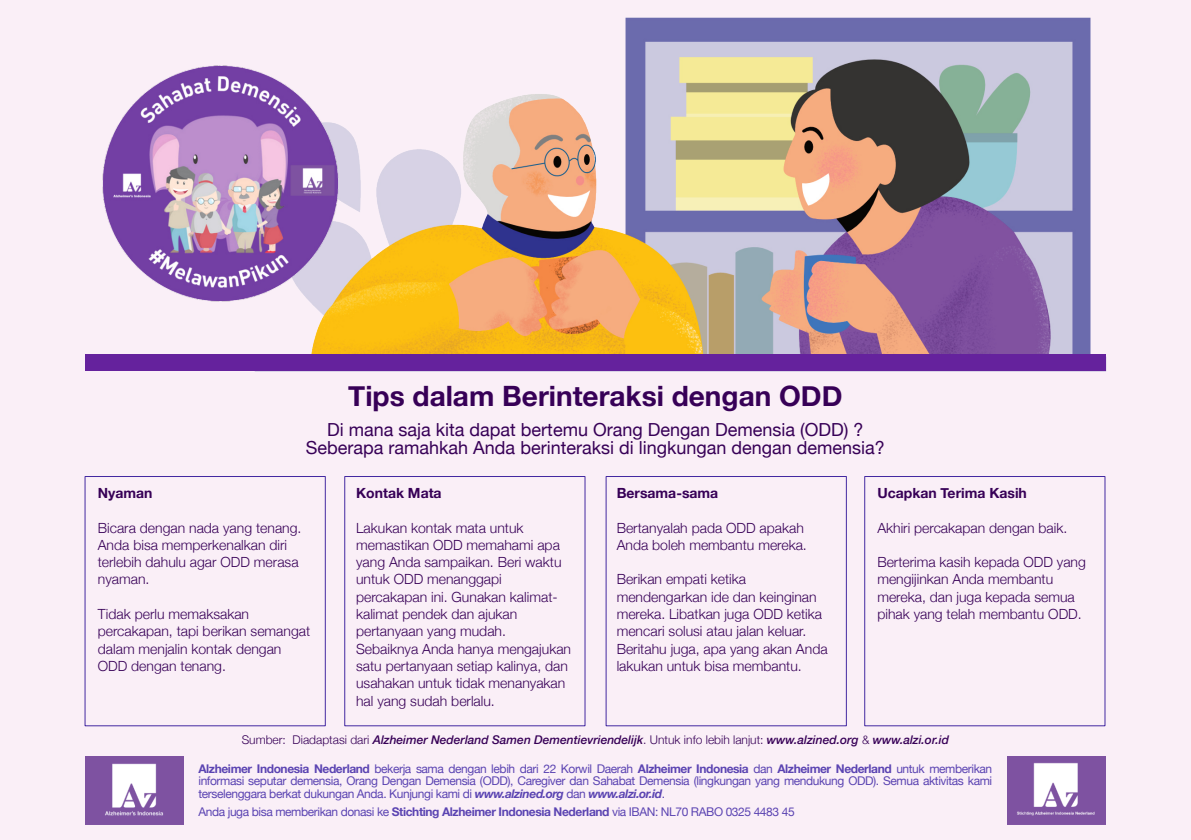
<style>
.page{position:relative;width:1191px;height:840px;background:#faeff7}
.page>*{position:absolute;margin:0;border:0;box-sizing:border-box;transform-origin:0 0}
.t1{font:700 28px "Helvetica Neue";color:#370057}
.t2{font:18px/18.6px "Helvetica Neue";color:#370057;text-align:center}
.t3{font:300 14px/17.2px "Helvetica Neue";color:#370057}
.t4{font:700 14px "Helvetica Neue";color:#370057}
.t5{font:12px/12.4px "Helvetica Neue";letter-spacing:-.035em;color:#5b44b2;text-align:justify}
.t6{font:italic 500 12px "Helvetica Neue";color:#370057}
.s1{font-weight:300;font-style:normal}
.s2{font-weight:700}
.s3{font-weight:700;font-style:italic}
</style>
<div class="page">
<img style="left:255px;top:17px;width:851px;height:354px">
<img style="left:103px;top:65px;width:235px;height:236px">
<div style="left:85px;top:476px;width:241px;height:250px;border:1px solid #4329a1"></div>
<div style="left:344px;top:476px;width:241px;height:250px;border:1px solid #4329a1"></div>
<div style="left:606px;top:476px;width:241px;height:250px;border:1px solid #4329a1"></div>
<div style="left:864px;top:476px;width:241px;height:250px;border:1px solid #4329a1"></div>
<img style="left:85px;top:756px;width:98px;height:68px">
<img style="left:1007px;top:756px;width:99px;height:68px">
<div style="left:85px;top:354px;width:1021px;height:16px;background:#65229d"></div>
<h1 class="t1" style="left:348px;top:378px;width:496px">Tips dalam Berinteraksi dengan ODD</h1>
<p class="t2" style="left:306px;top:420px;width:580px">Di mana saja kita dapat bertemu Orang Dengan Demensia (ODD) ?<br>Seberapa ramahkah Anda berinteraksi di lingkungan dengan demensia?</p>
<p class="t4" style="left:98px;top:484px;width:56px">Nyaman</p>
<p class="t3" style="left:98px;top:518px;width:205px">Bicara dengan nada yang tenang.<br>Anda bisa memperkenalkan diri terlebih dahulu agar ODD merasa nyaman.</p>
<p class="t3" style="left:98px;top:605px;width:214px">Tidak perlu memaksakan percakapan, tapi berikan semangat dalam menjalin kontak dengan<br>ODD dengan tenang.</p>
<p class="t4" style="left:356px;top:484px;width:87px">Kontak Mata</p>
<p class="t3" style="left:356px;top:518px;width:217px">Lakukan kontak mata untuk memastikan ODD memahami apa yang Anda sampaikan. Beri waktu untuk ODD menanggapi percakapan ini. Gunakan kalimat&shy;kalimat pendek dan ajukan pertanyaan yang mudah.<br>Sebaiknya Anda hanya mengajukan satu pertanyaan setiap kalinya, dan usahakan untuk tidak menanyakan hal yang sudah berlalu.</p>
<p class="t4" style="left:617px;top:484px;width:103px">Bersama-sama</p>
<p class="t3" style="left:617px;top:518px;width:192px">Bertanyalah pada ODD apakah<br>Anda boleh membantu mereka.</p>
<p class="t3" style="left:617px;top:570px;width:212px">Berikan empati ketika mendengarkan ide dan keinginan mereka. Libatkan juga ODD ketika mencari solusi atau jalan keluar.<br>Beritahu juga, apa yang akan Anda lakukan untuk bisa membantu.</p>
<p class="t4" style="left:877px;top:484px;width:151px">Ucapkan Terima Kasih</p>
<p class="t3" style="left:877px;top:518px;width:191px">Akhiri percakapan dengan baik.</p>
<p class="t3" style="left:877px;top:553px;width:210px">Berterima kasih kepada ODD yang mengĳinkan Anda membantu mereka, dan juga kepada semua pihak yang telah membantu ODD.</p>
<p class="t6" style="left:242px;top:732px;width:709px"><span class="s1">Sumber: Diadaptasi dari</span> Alzheimer Nederland Samen Dementievriendelĳk<span class="s1">. Untuk info lebih lanjut:</span> www.alzined.org <span class="s1">&amp;</span> www.alzi.or.id</p>
<p class="t5" style="left:198px;top:762px;width:795px"><span class="s2">Alzheimer Indonesia Nederland</span> bekerja sama dengan lebih dari 22 Korwil Daerah <span class="s2">Alzheimer Indonesia</span> dan <span class="s2">Alzheimer Nederland</span> untuk memberikan informasi seputar demensia, Orang Dengan Demensia (ODD), Caregiver dan Sahabat Demensia (lingkungan yang mendukung ODD). Semua aktivitas kami terselenggara berkat dukungan Anda. Kunjungi kami di <span class="s3">www.alzined.org</span> dan <span class="s3">www.alzi.or.id</span>.</p>
<p class="t5" style="left:198px;top:805px;width:598px">Anda juga bisa memberikan donasi ke <span class="s2">Stichting Alzheimer Indonesia Nederland</span> via IBAN: NL70 RABO 0325 4483 45</p>
</div>
